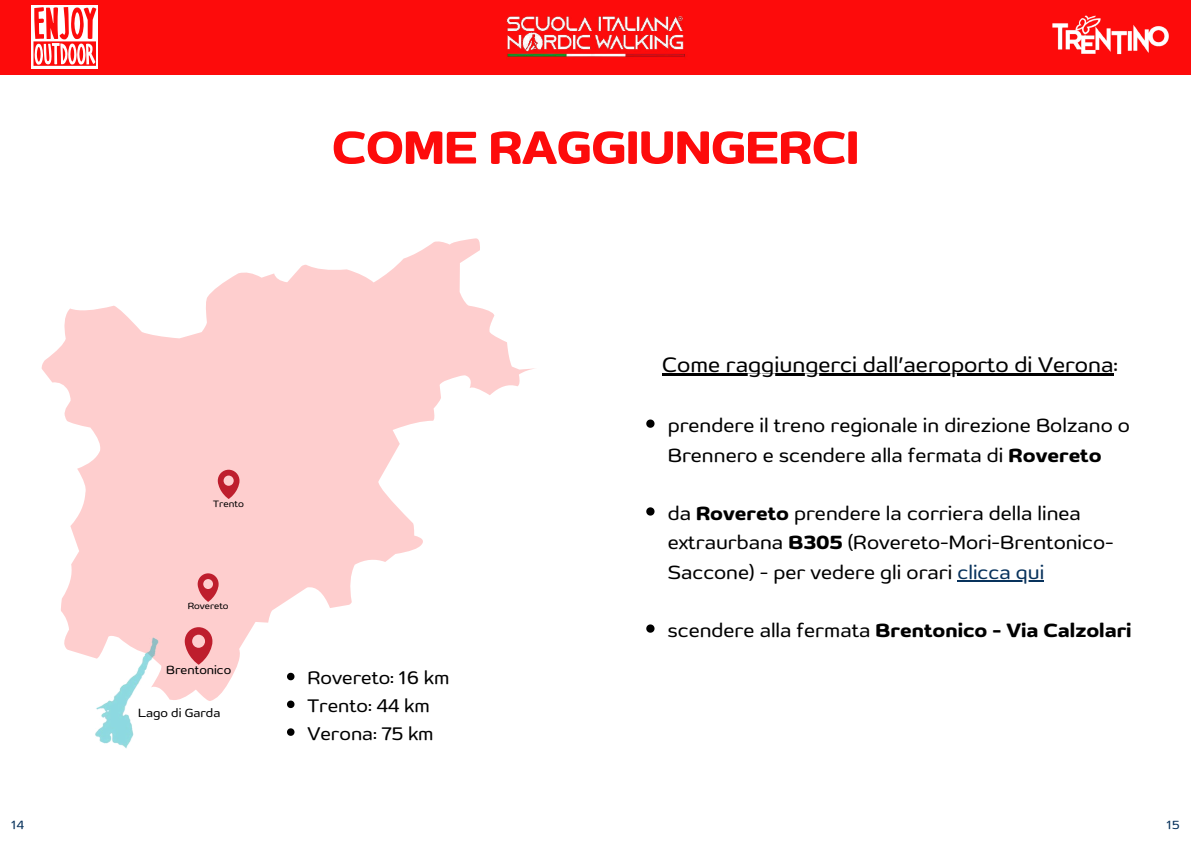
<style>
.page{position:relative;width:1191px;height:843px;background:#fff}
.page>*{position:absolute;margin:0;border:0;box-sizing:border-box;transform-origin:0 0}
.t1{font:50.4px "Dumondi Bo SE";letter-spacing:-.015em;color:#fd0b0b}
.t2{font:23px "Dumondi Re SE";color:#000}
.t3{font:21px/29.2px "Dumondi Re SE";color:#000}
.t4{font:21px "Dumondi Bo SE";color:#000}
.t5{font:20px/27.8px "Dumondi Re SE";color:#000}
.t6{font:13px "Dumondi Re SE";color:#000}
.t7{font:13px "Dumondi Re SE";color:#08325c}
.t8{font:10.2px "Dumondi Re SE";color:#000}
.t9{font:9.9px "Dumondi Re SE";color:#000}
.s1{font-family:"Dumondi Bo SE"}
.s2{color:#08325c}
.s3{font-family:"Dumondi Re SE"}
</style>
<div class="page">
<div style="left:0;top:0;width:1190px;height:74px;background:#fd0b0b"></div>
<div style="left:31px;top:5px;width:67px;height:63px;background:#fff"></div>
<svg style="left:33px;top:7px;width:63px;height:59px"></svg>
<img style="left:1052px;top:15px;width:117px;height:40px">
<img style="left:506px;top:16px;width:179px;height:41px">
<svg style="left:42px;top:238px;width:493px;height:463px;fill:#fecece"></svg>
<img style="left:42px;top:627px;width:170px;height:122px">
<svg style="left:198px;top:573px;width:20px;height:28px"></svg>
<svg style="left:185px;top:627px;width:27px;height:37px"></svg>
<svg style="left:218px;top:469px;width:21px;height:30px"></svg>
<svg style="left:287px;top:672px;width:7px;height:8px"></svg>
<svg style="left:287px;top:700px;width:7px;height:7px"></svg>
<svg style="left:287px;top:728px;width:7px;height:7px"></svg>
<svg style="left:646px;top:419px;width:8px;height:8px"></svg>
<svg style="left:646px;top:507px;width:8px;height:8px"></svg>
<hr style="left:957px;top:580px;width:87px;height:1px;background:#08325c">
<svg style="left:646px;top:624px;width:8px;height:8px"></svg>
<hr style="left:662px;top:373px;width:451px;height:3px;background:#000">
<h1 class="t1" style="left:332px;top:117px;width:529px">COME RAGGIUNGERCI</h1>
<p class="t2" style="left:662px;top:351px;width:457px">Come raggiungerci dall’aeroporto di Verona:</p>
<p class="t8" style="left:213px;top:497px;width:32px">Trento</p>
<p class="t9" style="left:188px;top:600px;width:42px">Rovereto</p>
<p class="t6" style="left:166px;top:662px;width:67px">Brentonico</p>
<p class="t6" style="left:138px;top:704px;width:84px">Lago di Garda</p>
<p class="t5" style="left:307px;top:663px;width:143px">Rovereto: 16 km<br>Trento: 44 km<br>Verona: 75 km</p>
<p class="t3" style="left:667px;top:410px;width:463px">prendere il treno regionale in direzione Bolzano o<br>Brennero e scendere alla fermata di <span class="s1">Rovereto</span></p>
<p class="t3" style="left:667px;top:498px;width:447px">da <span class="s1">Rovereto</span> prendere la corriera della linea extraurbana <span class="s1">B305</span> (Rovereto-Mori-Brentonico-<br>Saccone) - per vedere gli orari <span class="s2">clicca qui</span></p>
<p class="t4" style="left:667px;top:617px;width:465px"><span class="s3">scendere alla fermata</span> Brentonico - Via Calzolari</p>
<p class="t7" style="left:11px;top:816px;width:14px">14</p>
<p class="t7" style="left:1166px;top:816px;width:14px">15</p>
</div>
